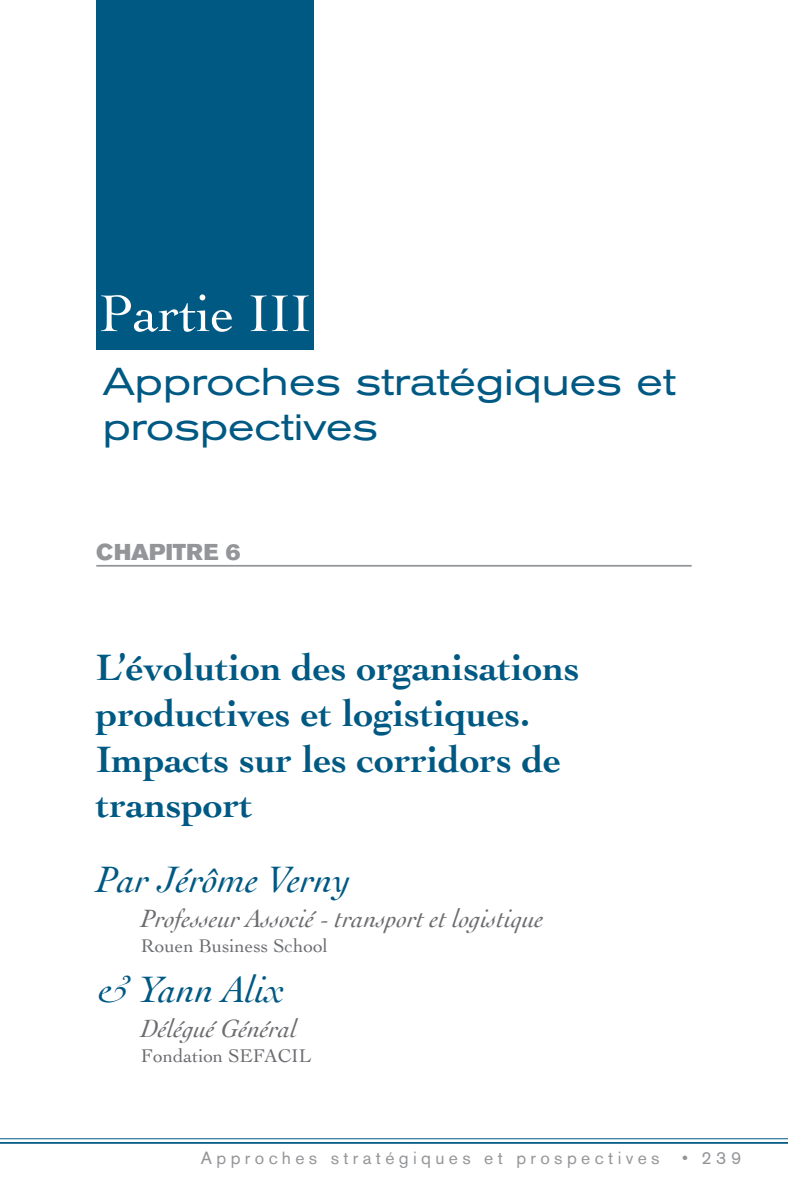
<style>
.page{position:relative;width:788px;height:1185px;background:#fff}
.page>*{position:absolute;margin:0;border:0;box-sizing:border-box;transform-origin:0 0}
.t1{font:54.25px "Cochin";color:#fff}
.Sous-titre_1{font:700 38.5px/45.7px "Cochin";color:#005983}
.titre_de_chapitre{font:expanded 38.5px/45.5px "Akzidenz Grotesk BE";color:#005983}
.auteur{font:italic 38.5px "Cochin";color:#005983}
.sous_auteur{font:italic 26.25px "Cochin";color:#6c6d70}
.Chapitre{font:22.75px "Akzidenz Grotesk BE Super";letter-spacing:.01em;color:#939598}
.roman_auteur{font:19.25px "Cochin";color:#6c6d70}
.t2{font:17.5px "Akzidenz Grotesk BE";letter-spacing:.25em;color:#939598}
</style>
<div class="page">
<hr style="left:0;top:1138px;width:788px;height:1px;background:#005983">
<hr style="left:0;top:1142px;width:788px;height:1px;background:#005983">
<div style="left:96px;top:0;width:217px;height:349px;background:#005983"></div>
<hr style="left:96px;top:565px;width:596px;height:2px;background:#939598">
<p class="t1" style="left:99px;top:282px;width:214px">Partie III</p>
<p class="titre_de_chapitre" style="left:103px;top:359px;width:574px">Approches stratégiques et prospectives</p>
<p class="Chapitre" style="left:96px;top:539px;width:146px">CHAPITRE 6</p>
<p class="Sous-titre_1" style="left:96px;top:644px;width:485px">L’évolution des organisations productives et logistiques.<br>Impacts sur les corridors de transport</p>
<p class="auteur" style="left:96px;top:858px;width:255px">Par Jérôme Verny</p>
<p class="sous_auteur" style="left:141px;top:904px;width:404px">Professeur Associé - transport et logistique</p>
<p class="roman_auteur" style="left:141px;top:935px;width:188px">Rouen Business School</p>
<p class="auteur" style="left:96px;top:968px;width:190px">&amp; Yann Alix</p>
<p class="sous_auteur" style="left:141px;top:1014px;width:158px">Délégué Général</p>
<p class="roman_auteur" style="left:141px;top:1045px;width:172px">Fondation SEFACIL</p>
<p class="t2" style="left:201px;top:1147px;width:460px">Approches stratégiques et prospectives</p>
<p class="t2" style="left:682px;top:1147px;width:61px">• 239</p>
</div>
